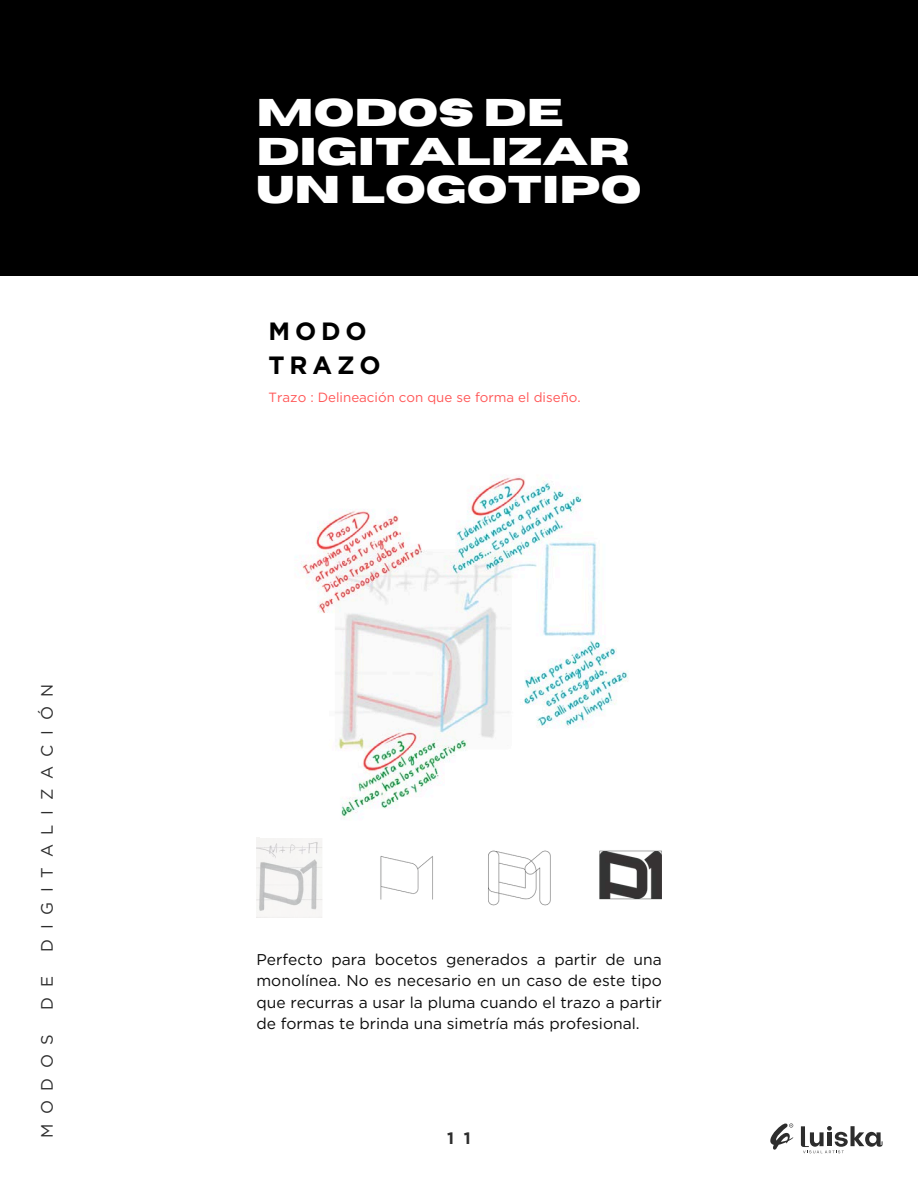
<style>
.page{position:relative;width:918px;height:1188px;background:#fff}
.page>*{position:absolute;margin:0;border:0;box-sizing:border-box;transform-origin:0 0}
.t1{font:700 38.55px/38.4px "Horizon";color:#fff}
.t2{font:700 25.05px/34.5px "Gotham";letter-spacing:.195em;color:#000}
.t3{font:16.5px "Gotham";letter-spacing:.585em;color:#2d2d2d}
.t4{font:700 16.5px "Gotham";color:#2d2d2d}
.t5{font:15.6px/21.3px "Gotham";color:#0b0b0b;text-align:justify}
.t6{font:13.35px "Gotham";color:#ff5757}
</style>
<div class="page">
<img style="left:256px;top:838px;width:405px;height:80px">
<svg style="left:770px;top:1123px;width:23px;height:27px"></svg>
<svg style="left:801px;top:1126px;width:82px;height:27px"></svg>
<div style="left:0;top:0;width:918px;height:275px;background:#000"></div>
<img style="left:295px;top:476px;width:333px;height:344px">
<h3 class="t3" style="left:37px;top:952px;width:270px;rotate:-90deg">DIGITALIZACIÓN</h3>
<h3 class="t3" style="left:37px;top:1010px;width:35px;rotate:-90deg">D E</h3>
<h3 class="t3" style="left:37px;top:1138px;width:106px;rotate:-90deg">MODOS</h3>
<h4 class="t1" style="left:256px;top:95px;width:387px">MODOS DE<br>DIGITALIZAR<br>UN LOGOTIPO</h4>
<p class="t2" style="left:269px;top:313px;width:114px">MODO<br>TRAZO</p>
<p class="t6" style="left:269px;top:390px;width:314px">Trazo : Delineación con que se forma el diseño.</p>
<p class="t5" style="left:257px;top:949px;width:407px">Perfecto para bocetos generados a partir de una monolínea. No es necesario en un caso de este tipo que recurras a usar la pluma cuando el trazo a partir de formas te brinda una simetría más profesional.</p>
<p class="t4" style="left:447px;top:1128px;width:25px">1 1</p>
</div>
